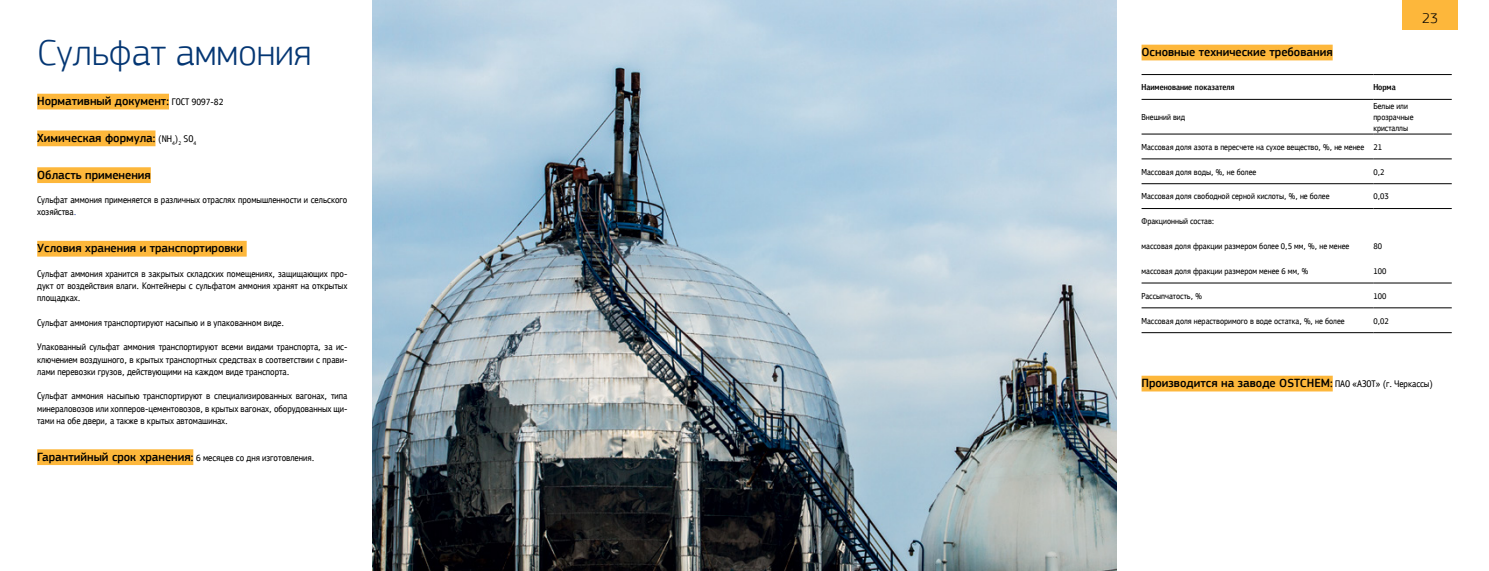
<style>
.page{position:relative;width:1489px;height:571px;background:#fff}
.page>*{position:absolute;margin:0;border:0;box-sizing:border-box;transform-origin:0 0}
.t1{font:300 37.62px "PF Square Sans Pro";color:#043673}
.t2{font:300 14.61px "PF Square Sans Pro";color:#000}
.t3{font:500 12.25px "PF Square Sans Pro";color:#000}
</style>
<div class="page">
<div style="left:37px;top:94px;width:132px;height:15px;background:#fdb73b"></div>
<div style="left:37px;top:130px;width:118px;height:16px;background:#fdb73b"></div>
<div style="left:37px;top:167px;width:114px;height:16px;background:#fdb73b"></div>
<div style="left:37px;top:241px;width:210px;height:15px;background:#fdb73b"></div>
<div style="left:37px;top:449px;width:156px;height:16px;background:#fdb73b"></div>
<div style="left:1141px;top:45px;width:191px;height:15px;background:#fdb73b"></div>
<div style="left:1141px;top:375px;width:191px;height:16px;background:#fdb73b"></div>
<hr style="left:1141px;top:74px;width:232px;height:1px;background:#000">
<hr style="left:1373px;top:74px;width:78px;height:1px;background:#000">
<hr style="left:1141px;top:99px;width:232px;height:1px;background:#000">
<hr style="left:1373px;top:99px;width:78px;height:1px;background:#000">
<hr style="left:1141px;top:134px;width:232px;height:1px;background:#000">
<hr style="left:1373px;top:134px;width:78px;height:1px;background:#000">
<hr style="left:1141px;top:159px;width:232px;height:1px;background:#000">
<hr style="left:1373px;top:159px;width:78px;height:1px;background:#000">
<hr style="left:1141px;top:183px;width:232px;height:1px;background:#000">
<hr style="left:1373px;top:183px;width:78px;height:1px;background:#000">
<hr style="left:1141px;top:208px;width:232px;height:1px;background:#000">
<hr style="left:1373px;top:208px;width:78px;height:1px;background:#000">
<hr style="left:1141px;top:283px;width:232px;height:1px;background:#000">
<hr style="left:1373px;top:283px;width:78px;height:1px;background:#000">
<hr style="left:1141px;top:307px;width:232px;height:1px;background:#000">
<hr style="left:1373px;top:307px;width:78px;height:1px;background:#000">
<hr style="left:1141px;top:332px;width:232px;height:1px;background:#000">
<hr style="left:1373px;top:332px;width:78px;height:1px;background:#000">
<img style="left:372px;top:0;width:744px;height:570px">
<div style="left:1401px;top:0;width:56px;height:30px;background:#fdb73b"></div>
<h1 class="t1" style="left:37px;top:31px;width:276px">Сульфат аммония</h1>
<p class="t3" style="left:37px;top:94px;width:133px">Нормативный документ:</p>
<p class="t3" style="left:37px;top:131px;width:139px">Химическая формула: ★✔</p>
<p class="t3" style="left:37px;top:167px;width:115px">Область применения</p>
<p class="t3" style="left:37px;top:241px;width:207px">Условия хранения и транспортировки</p>
<p class="t3" style="left:37px;top:449px;width:158px">Гарантийный срок хранения:</p>
<p class="t3" style="left:1141px;top:45px;width:193px">Основные технические требования</p>
<p class="t2" style="left:1421px;top:10px;width:17px">23</p>
<p class="t3" style="left:1141px;top:376px;width:193px">Производится на заводе OSTCHEM:</p>
</div>
